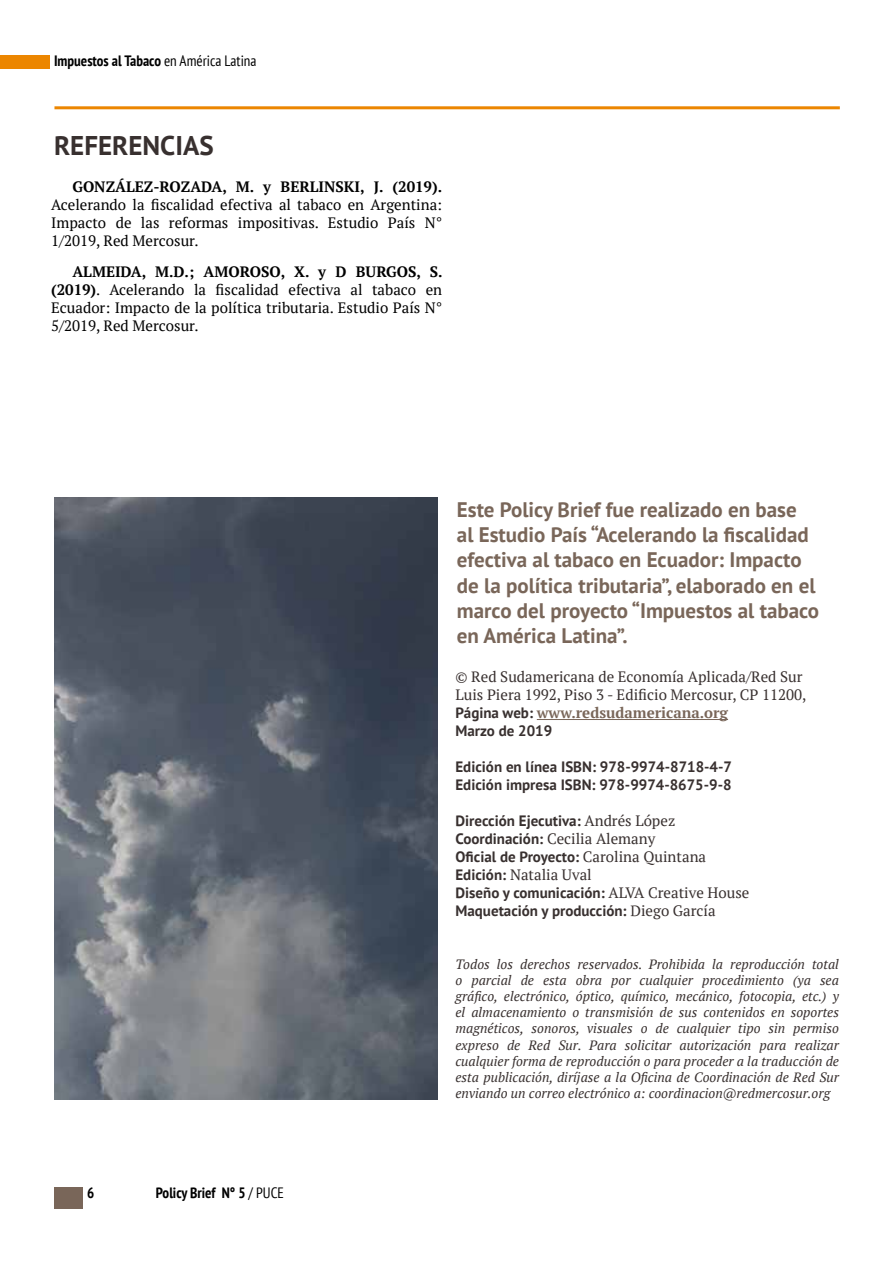
<style>
.page{position:relative;width:893px;height:1263px;background:#fff}
.page>*{position:absolute;margin:0;border:0;box-sizing:border-box;transform-origin:0 0}
.t1{font:700 27px "PT Sans";color:#38302f}
.t2{font:700 21px/25.2px "PT Sans";color:#796659}
.t3{font:15px/18px "PT Serif";color:#000;text-align:justify}
.t4{font:700 15px/18px "PT Sans";color:#38302f}
.t5{font:15px/18px "PT Serif";color:#38302f}
.t6{font:700 condensed 15px "PT Sans";color:#000}
.t7{font:700 15px "PT Serif";color:#000}
.t8{font:italic 13.5px/16.2px "PT Serif";color:#38302f;text-align:justify}
.s1{font-weight:400}
.s2{font-weight:700}
.s3{font-family:"PT Sans";font-weight:700}
.s4{font-weight:700;color:#796659}
.s5{font-family:"PT Serif";font-weight:400}
</style>
<div class="page">
<div style="left:54px;top:1187px;width:29px;height:22px;background:#796659"></div>
<div style="left:0;top:55px;width:49px;height:13px;background:#ec8600"></div>
<hr style="left:54px;top:106px;width:786px;height:3px;background:#ec8600">
<img style="left:54px;top:498px;width:383px;height:601px">
<hr style="left:537px;top:719px;width:191px;height:1px;background:#796659">
<p class="t6" style="left:54px;top:51px;width:204px">Impuestos al Tabaco <span class="s1">en América Latina</span></p>
<h1 class="t1" style="left:54px;top:128px;width:161px">REFERENCIAS</h1>
<p class="t7" style="left:72px;top:177px;width:371px">GONZÁLEZ-ROZADA, M. y BERLINSKI, J. (2019).</p>
<p class="t3" style="left:51px;top:196px;width:393px">Acelerando la fiscalidad efectiva al tabaco en Argentina:<br>Impacto de las reformas impositivas. Estudio País N° 1/2019, Red Mercosur.</p>
<p class="t3" style="left:51px;top:263px;width:393px;text-indent:21px"><span class="s2">ALMEIDA, M.D.; AMOROSO, X. y D BURGOS, S. (2019)</span>. Acelerando la fiscalidad efectiva al tabaco en Ecuador: Impacto de la política tributaria. Estudio País N° 5/2019, Red Mercosur.</p>
<p class="t6" style="left:87px;top:1183px;width:9px">6</p>
<p class="t6" style="left:156px;top:1183px;width:130px">Policy Brief N° 5 <span class="s1">/ PUCE</span></p>
<h2 class="t2" style="left:457px;top:497px;width:364px">Este Policy Brief fue realizado en base<br>al Estudio País “Acelerando la fiscalidad efectiva al tabaco en Ecuador: Impacto de la política tributaria”, elaborado en el marco del proyecto “Impuestos al tabaco en América Latina”.</h2>
<p class="t5" style="left:455px;top:668px;width:352px">© Red Sudamericana de Economía Aplicada/Red Sur<br>Luis Piera 1992, Piso 3 - Edificio Mercosur, CP 11200,<br><span class="s3">Página web:</span> <span class="s4">www.redsudamericana.org</span></p>
<p class="t4" style="left:455px;top:722px;width:98px">Marzo de 2019</p>
<p class="t4" style="left:455px;top:758px;width:278px">Edición en línea ISBN: 978-9974-8718-4-7<br>Edición impresa ISBN: 978-9974-8675-9-8</p>
<p class="t4" style="left:455px;top:812px;width:221px">Dirección Ejecutiva: <span class="s5">Andrés López</span></p>
<p class="t5" style="left:455px;top:830px;width:201px"><span class="s3">Coordinación:</span> Cecilia Alemany</p>
<p class="t4" style="left:455px;top:848px;width:252px">Oficial de Proyecto: <span class="s5">Carolina Quintana</span></p>
<p class="t5" style="left:455px;top:866px;width:138px"><span class="s3">Edición:</span> Natalia Uval</p>
<p class="t4" style="left:455px;top:884px;width:295px">Diseño y comunicación: <span class="s5">ALVA Creative House<br></span>Maquetación y producción: <span class="s5">Diego García</span></p>
<p class="t8" style="left:455px;top:956px;width:385px">Todos los derechos reservados. Prohibida la reproducción total o parcial de esta obra por cualquier procedimiento (ya sea gráfico, electrónico, óptico, químico, mecánico, fotocopia, etc.) y el almacenamiento o transmisión de sus contenidos en soportes magnéticos, sonoros, visuales o de cualquier tipo sin permiso expreso de Red Sur. Para solicitar autorización para realizar cualquier forma de reproducción o para proceder a la traducción de esta publicación, diríjase a la Oficina de Coordinación de Red Sur enviando un correo electrónico a: coordinacion@redmercosur.org</p>
</div>
